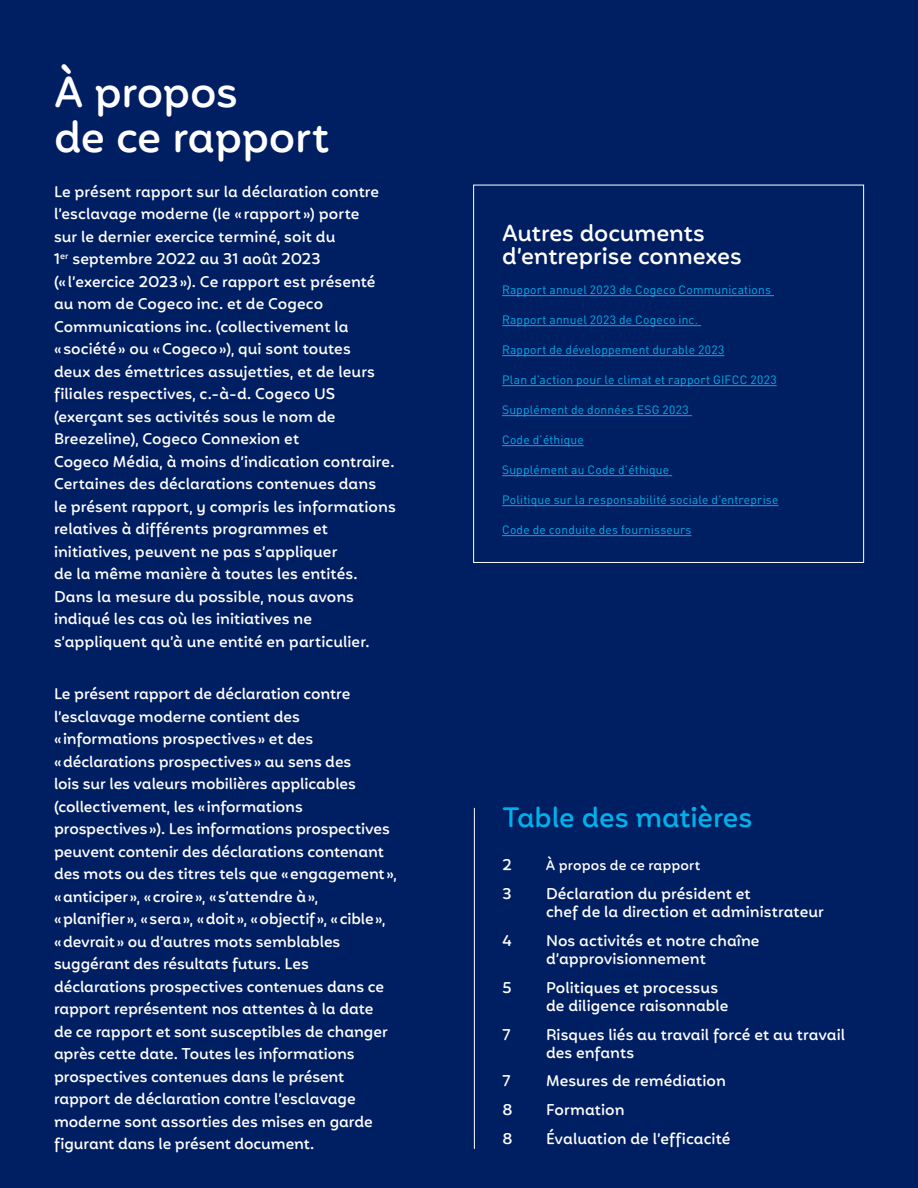
<style>
.page{position:relative;width:918px;height:1188px;background:#001e62}
.page>*{position:absolute;margin:0;border:0;box-sizing:border-box;transform-origin:0 0}
.Niveau2{font:500 42px/45px "Mohr Rounded Alt";letter-spacing:-.015em;color:#fff}
.Titre_1{font:500 27px "Mohr Rounded Alt";letter-spacing:-.01em;color:#00b0ea}
.Niveau3{font:500 22.5px/22.5px "Mohr Rounded Alt";letter-spacing:-.01em;color:#fff}
.Intro{font:500 15px/22.5px "Mohr Rounded Alt";letter-spacing:-.005em;color:#fff}
.t1{font:500 13.5px "Mohr Rounded Alt";letter-spacing:.005em;color:#fff}
.TexteCourant{font:12px "DIN Pro";letter-spacing:.015em;color:#00b0ea}
</style>
<div class="page">
<hr style="left:502px;top:295px;width:272px;height:1px;background:#00b0ea">
<hr style="left:502px;top:325px;width:199px;height:1px;background:#00b0ea">
<hr style="left:502px;top:355px;width:222px;height:1px;background:#00b0ea">
<hr style="left:502px;top:385px;width:275px;height:1px;background:#00b0ea">
<hr style="left:502px;top:415px;width:190px;height:1px;background:#00b0ea">
<hr style="left:502px;top:445px;width:82px;height:1px;background:#00b0ea">
<hr style="left:502px;top:475px;width:170px;height:1px;background:#00b0ea">
<hr style="left:502px;top:505px;width:277px;height:1px;background:#00b0ea">
<hr style="left:502px;top:535px;width:189px;height:1px;background:#00b0ea">
<div style="left:473px;top:185px;width:391px;height:378px;border:1px solid #fff"></div>
<hr style="left:474px;top:808px;width:1px;height:341px;background:#fff">
<p class="Niveau2" style="left:54px;top:70px;width:277px">À propos<br>de ce rapport</p>
<p class="Intro" style="left:54px;top:180px;width:343px">Le présent rapport sur la déclaration contre l’esclavage moderne (le « rapport ») porte<br>sur le dernier exercice terminé, soit du<br>1<sup>er</sup> septembre 2022 au 31 août 2023<br>(« l’exercice 2023»). Ce rapport est présenté au nom de Cogeco inc. et de Cogeco Communications inc. (collectivement la «société» ou «Cogeco»), qui sont toutes<br>deux des émettrices assujetties, et de leurs filiales respectives, c.-à-d. Cogeco US (exerçant ses activités sous le nom de Breezeline), Cogeco Connexion et<br>Cogeco Média, à moins d’indication contraire.<br>Certaines des déclarations contenues dans<br>le présent rapport, y compris les informations relatives à différents programmes et initiatives, peuvent ne pas s’appliquer<br>de la même manière à toutes les entités.<br>Dans la mesure du possible, nous avons indiqué les cas où les initiatives ne s’appliquent qu’à une entité en particulier.</p>
<p class="Intro" style="left:54px;top:683px;width:344px">Le présent rapport de déclaration contre l’esclavage moderne contient des «informations prospectives» et des «déclarations prospectives» au sens des<br>lois sur les valeurs mobilières applicables (collectivement, les «informations prospectives»). Les informations prospectives peuvent contenir des déclarations contenant des mots ou des titres tels que «engagement», «anticiper», «croire», «s’attendre à», «planifier», «sera», «doit», «objectif», «cible», «devrait» ou d’autres mots semblables suggérant des résultats futurs. Les déclarations prospectives contenues dans ce rapport représentent nos attentes à la date<br>de ce rapport et sont susceptibles de changer après cette date. Toutes les informations prospectives contenues dans le présent rapport de déclaration contre l’esclavage moderne sont assorties des mises en garde figurant dans le présent document.</p>
<p class="Niveau3" style="left:502px;top:222px;width:241px">Autres documents d’entreprise connexes</p>
<p class="TexteCourant" style="left:502px;top:281px;width:270px">Rapport annuel 2023 de Cogeco Communications</p>
<p class="TexteCourant" style="left:502px;top:311px;width:197px">Rapport annuel 2023 de Cogeco inc.</p>
<p class="TexteCourant" style="left:502px;top:341px;width:224px">Rapport de développement durable 2023</p>
<p class="TexteCourant" style="left:502px;top:371px;width:276px">Plan d’action pour le climat et rapport GIFCC 2023</p>
<p class="TexteCourant" style="left:502px;top:401px;width:188px">Supplément de données ESG 2023</p>
<p class="TexteCourant" style="left:502px;top:431px;width:83px">Code d’éthique</p>
<p class="TexteCourant" style="left:502px;top:461px;width:169px">Supplément au Code d’éthique</p>
<p class="TexteCourant" style="left:502px;top:491px;width:278px">Politique sur la responsabilité sociale d’entreprise</p>
<p class="TexteCourant" style="left:502px;top:521px;width:191px">Code de conduite des fournisseurs</p>
<p class="Titre_1" style="left:502px;top:801px;width:251px">Table des matières</p>
<p class="Intro" style="left:502px;top:854px;width:11px">2</p>
<p class="t1" style="left:546px;top:858px;width:156px">À propos de ce rapport</p>
<p class="Intro" style="left:502px;top:883px;width:11px">3</p>
<p class="Intro" style="left:546px;top:885px;width:279px;line-height:18px">Déclaration du président et<br>chef de la direction et administrateur</p>
<p class="Intro" style="left:502px;top:930px;width:11px">4</p>
<p class="Intro" style="left:546px;top:932px;width:215px;line-height:18px">Nos activités et notre chaîne d’approvisionnement</p>
<p class="Intro" style="left:502px;top:976px;width:11px">5</p>
<p class="Intro" style="left:546px;top:979px;width:184px;line-height:18px">Politiques et processus de diligence raisonnable</p>
<p class="Intro" style="left:502px;top:1023px;width:10px">7</p>
<p class="Intro" style="left:546px;top:1025px;width:301px;line-height:18px">Risques liés au travail forcé et au travail des enfants</p>
<p class="Intro" style="left:502px;top:1070px;width:10px">7</p>
<p class="Intro" style="left:546px;top:1070px;width:181px">Mesures de remédiation</p>
<p class="Intro" style="left:502px;top:1099px;width:12px">8</p>
<p class="Intro" style="left:546px;top:1099px;width:80px">Formation</p>
<p class="Intro" style="left:502px;top:1128px;width:12px">8</p>
<p class="Intro" style="left:546px;top:1128px;width:186px">Évaluation de l’efficacité</p>
</div>
